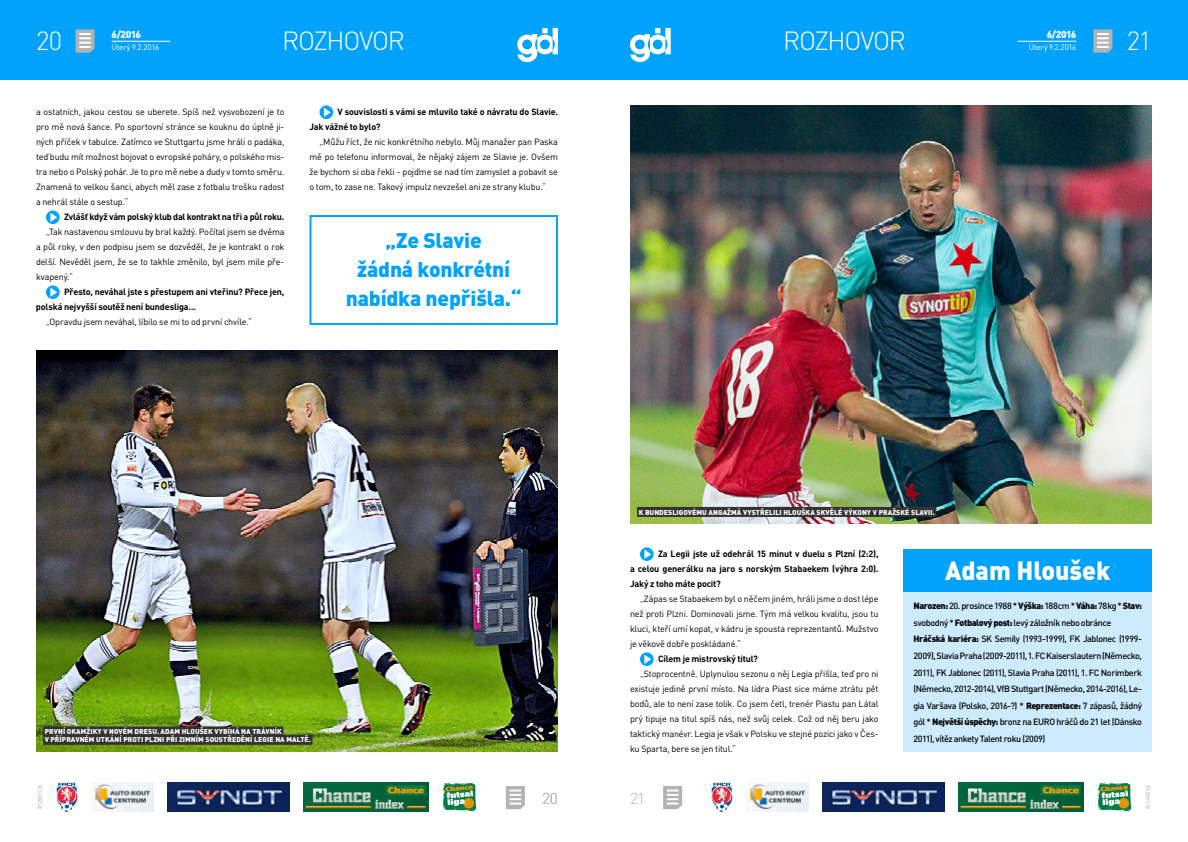
<style>
.page{position:relative;width:1188px;height:842px;background:#fff}
.page>*{position:absolute;margin:0;border:0;box-sizing:border-box;transform-origin:0 0}
.t1{font:300 26px "DIN Pro";letter-spacing:-.05em;color:#fff}
.t2{font:900 26px "DIN Pro";color:#fff;scale:.96 1}
.t3{font:900 21px/29px "DIN Pro";letter-spacing:-.01em;color:#00a2fb;text-align:center}
.t4{font:300 15.6px "DIN Pro";color:#b3b3b3}
.t5{font:900 10px "DIN Pro";letter-spacing:-.055em;color:#fff}
.t6{font:9px/15px "DIN Pro";letter-spacing:-.02em;color:#000;text-align:justify}
.t7{font:500 9px/16.6px "DIN Pro";letter-spacing:-.05em;color:#000}
.t8{font:700 9px/15px "DIN Pro";letter-spacing:-.015em;color:#000}
.t9{font:8px "DIN Pro";letter-spacing:-.025em;color:#fff}
.t10{font:8px "DIN Pro";letter-spacing:-.025em;color:#b3b3b3}
.t11{font:900 7px/8.4px "DIN Pro";letter-spacing:.01em;color:#fff}
.s1{font-weight:900}
</style>
<div class="page">
<div style="left:594px;top:0;width:594px;height:80px;background:#00a2fb"></div>
<div style="left:0;top:0;width:594px;height:80px;background:#00a2fb"></div>
<svg style="left:630px;top:28px;width:41px;height:34px"></svg>
<svg style="left:1093px;top:29px;width:19px;height:24px"></svg>
<svg style="left:517px;top:28px;width:41px;height:34px"></svg>
<svg style="left:76px;top:29px;width:19px;height:24px"></svg>
<svg style="left:663px;top:786px;width:19px;height:23px"></svg>
<svg style="left:506px;top:786px;width:19px;height:23px"></svg>
<img style="left:56px;top:782px;width:21px;height:30px">
<img style="left:91px;top:782px;width:62px;height:30px">
<img style="left:303px;top:782px;width:125px;height:30px">
<img style="left:712px;top:782px;width:21px;height:30px">
<img style="left:442px;top:782px;width:34px;height:30px">
<img style="left:1098px;top:782px;width:34px;height:30px">
<img style="left:167px;top:782px;width:122px;height:30px">
<img style="left:747px;top:782px;width:62px;height:30px">
<img style="left:959px;top:782px;width:125px;height:30px">
<img style="left:823px;top:782px;width:122px;height:30px">
<hr style="left:1018px;top:41px;width:58px;height:1px;background:#fff">
<hr style="left:112px;top:41px;width:58px;height:1px;background:#fff">
<svg style="left:640px;top:547px;width:14px;height:14px"></svg>
<svg style="left:644px;top:550px;width:7px;height:9px"></svg>
<svg style="left:640px;top:652px;width:14px;height:14px"></svg>
<svg style="left:644px;top:655px;width:7px;height:9px"></svg>
<img style="left:36px;top:350px;width:522px;height:402px">
<div style="left:43px;top:726px;width:240px;height:10px;background:#333"></div>
<div style="left:43px;top:735px;width:269px;height:10px;background:#333"></div>
<svg style="left:46px;top:210px;width:14px;height:14px"></svg>
<svg style="left:50px;top:213px;width:7px;height:9px"></svg>
<svg style="left:46px;top:285px;width:14px;height:14px"></svg>
<svg style="left:50px;top:288px;width:7px;height:9px"></svg>
<svg style="left:320px;top:105px;width:13px;height:14px"></svg>
<svg style="left:324px;top:108px;width:7px;height:9px"></svg>
<img style="left:630px;top:105px;width:522px;height:419px">
<div style="left:637px;top:507px;width:299px;height:10px;background:#333"></div>
<div style="left:904px;top:549px;width:248px;height:203px;background:#ccecfe"></div>
<div style="left:904px;top:549px;width:248px;height:43px;background:#00a2fb"></div>
<div style="left:310px;top:215px;width:248px;height:110px;border:2px solid #00a2fb"></div>
<h1 class="t1" style="left:36px;top:23px;width:28px">20</h1>
<p class="t5" style="left:112px;top:28px;width:31px">6/2016</p>
<p class="t9" style="left:112px;top:42px;width:49px">Úterý 9.2.2016</p>
<h1 class="t1" style="left:282px;top:23px;width:124px">ROZHOVOR</h1>
<h1 class="t1" style="left:783px;top:23px;width:124px">ROZHOVOR</h1>
<p class="t6" style="left:36px;top:104px;width:250px">a ostatních, jakou cestou se uberete. Spíš než vysvobození je to pro mě nová šance. Po sportovní stránce se kouknu do úplně ji&shy;ných příček v tabulce. Zatímco ve Stuttgartu jsme hráli o padáka, teď budu mít možnost bojovat o evropské poháry, o polského mis&shy;tra nebo o Polský pohár. Je to pro mě nebe a dudy v tomto směru.<br>Znamená to velkou šanci, abych měl zase z fotbalu trošku radost a nehrál stále o sestup.“</p>
<p class="t8" style="left:64px;top:209px;width:222px">Zvlášť když vám polský klub dal kontrakt na tři a půl roku.</p>
<p class="t6" style="left:36px;top:224px;width:250px;text-indent:10px">„Tak nastavenou smlouvu by bral každý. Počítal jsem se dvěma a půl roky, v den podpisu jsem se dozvěděl, že je kontrakt o rok delší. Nevěděl jsem, že se to takhle změnilo, byl jsem mile pře&shy;kvapený.“</p>
<p class="t8" style="left:36px;top:284px;width:250px;text-indent:28px">Přesto, neváhal jste s přestupem ani vteřinu? Přece jen, polská nejvyšší soutěž není bundesliga...</p>
<p class="t6" style="left:46px;top:314px;width:208px">„Opravdu jsem neváhal, líbilo se mi to od první chvíle.“</p>
<p class="t8" style="left:310px;top:104px;width:250px;text-indent:28px">V souvislosti s vámi se mluvilo také o návratu do Slavie.<br>Jak vážné to bylo?</p>
<p class="t6" style="left:310px;top:134px;width:250px;text-indent:10px">„Můžu říct, že nic konkrétního nebylo. Můj manažer pan Paska mě po telefonu informoval, že nějaký zájem ze Slavie je. Ovšem že bychom si oba řekli - pojďme se nad tím zamyslet a pobavit se o tom, to zase ne. Takový impulz nevzešel ani ze strany klubu.“</p>
<h2 class="t3" style="left:346px;top:225px;width:177px">„Ze Slavie<br>žádná konkrétní nabídka nepřišla.“</h2>
<p class="t11" style="left:639px;top:508px;width:298px">K BUNDESLIGOVÉMU ANGAŽMÁ VYSTŘELILI HLOUŠKA SKVĚLÉ VÝKONY V PRAŽSKÉ SLAVII.</p>
<p class="t5" style="left:1047px;top:28px;width:31px">6/2016</p>
<p class="t9" style="left:1029px;top:42px;width:49px">Úterý 9.2.2016</p>
<h1 class="t1" style="left:1127px;top:23px;width:27px">21</h1>
<p class="t11" style="left:45px;top:727px;width:268px">PRVNÍ OKAMŽIKY V NOVÉM DRESU. ADAM HLOUŠEK VYBÍHÁ NA TRÁVNÍK<br>V PŘÍPRAVNÉM UTKÁNÍ PROTI PLZNI PŘI ZIMNÍM SOUSTŘEDĚNÍ LEGIE NA MALTĚ.</p>
<p class="t10" style="left:34px;top:809px;width:26px;rotate:-90deg">inzerce</p>
<p class="t8" style="left:630px;top:546px;width:250px;text-align:justify;text-indent:28px">Za Legii jste už odehrál 15 minut v duelu s Plzní (2:2), a celou generálku na jaro s norským Stabaekem (výhra 2:0).<br>Jaký z toho máte pocit?</p>
<p class="t6" style="left:630px;top:591px;width:250px;text-indent:10px">„Zápas se Stabaekem byl o něčem jiném, hráli jsme o dost lépe než proti Plzni. Dominovali jsme. Tým má velkou kvalitu, jsou tu kluci, kteří umí kopat, v kádru je spousta reprezentantů. Mužstvo je věkově dobře poskládané.“</p>
<p class="t8" style="left:658px;top:651px;width:101px">Cílem je mistrovský titul?</p>
<p class="t6" style="left:630px;top:666px;width:250px;text-indent:10px">„Stoprocentně. Uplynulou sezonu o něj Legia přišla, teď pro ni existuje jedině první místo. Na lídra Piast sice máme ztrátu pět bodů, ale to není zase tolik. Co jsem četl, trenér Piastu pan Látal prý tipuje na titul spíš nás, než svůj celek. Což od něj beru jako taktický manévr. Legia je však v Polsku ve stejné pozici jako v Čes&shy;ku Sparta, bere se jen titul.“</p>
<h3 class="t4" style="left:542px;top:787px;width:17px">20</h3>
<h3 class="t4" style="left:630px;top:787px;width:17px">21</h3>
<h1 class="t2" style="left:945px;top:553px;width:174px">Adam Hloušek</h1>
<p class="t7" style="left:913px;top:597px;width:230px"><span class="s1">Narozen:</span> 20. prosince 1988 * <span class="s1">Výška:</span> 188cm * <span class="s1">Váha:</span> 78kg * <span class="s1">Stav: </span>svobodný * <span class="s1">Fotbalový post:</span> levý záložník nebo obránce <span class="s1">Hráčská kariéra:</span> SK Semily (1993-1999), FK Jablonec (1999- 2009), Slavia Praha (2009-2011), 1. FC Kaiserslautern (Německo, 2011), FK Jablonec (2011), Slavia Praha (2011), 1. FC Norimberk (Německo, 2012-2014), VfB Stuttgart (Německo, 2014-2016), Le&shy;gia Varšava (Polsko, 2016-?) * <span class="s1">Reprezentace:</span> 7 zápasů, žádný gól * <span class="s1">Největší úspěchy:</span> bronz na EURO hráčů do 21 let (Dánsko 2011), vítěz ankety Talent roku (2009)</p>
<p class="t10" style="left:1154px;top:785px;width:26px;rotate:90deg">inzerce</p>
</div>
